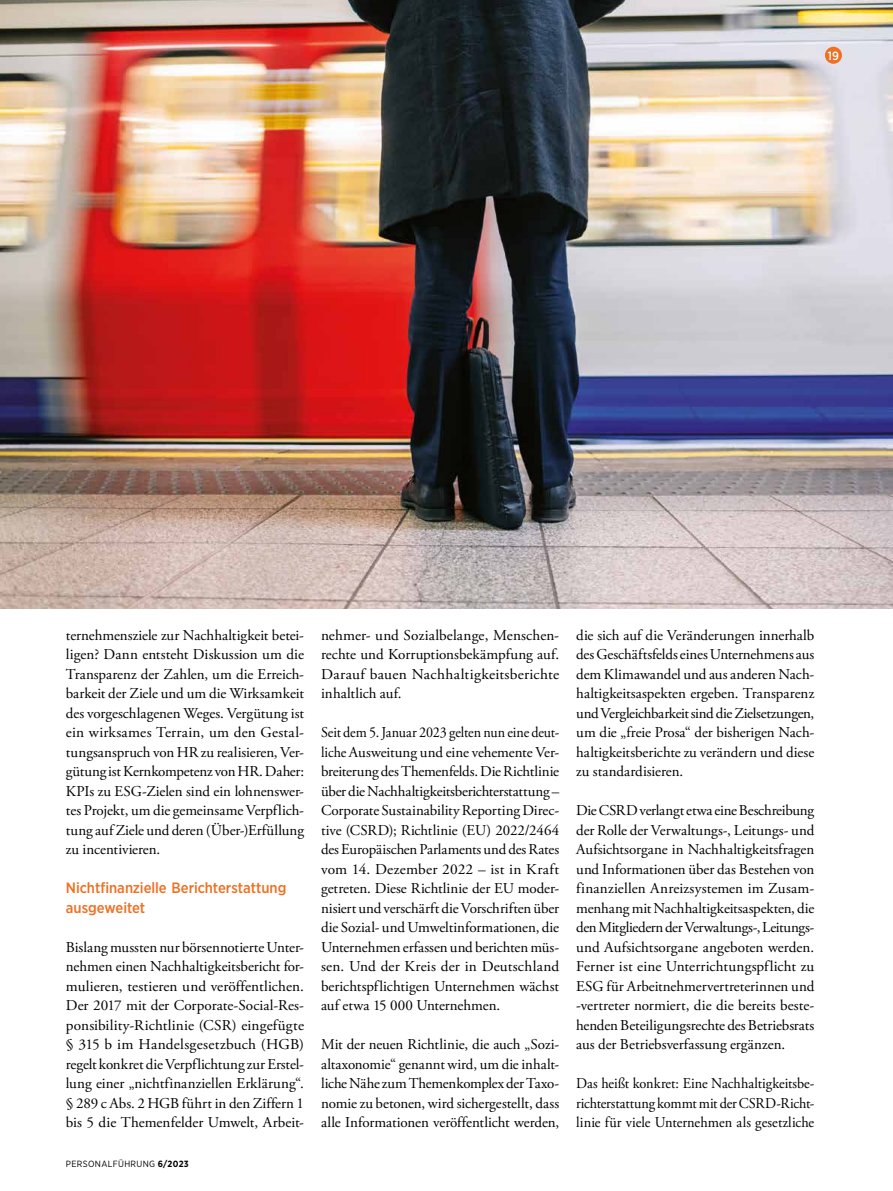
<style>
.page{position:relative;width:893px;height:1191px;background:#fff}
.page>*{position:absolute;margin:0;border:0;box-sizing:border-box;transform-origin:0 0}
.t1{font:15px/19.5px "Adobe Garamond Pro";color:#000;text-align:justify}
.t2{font:15px/19.5px "Adobe Garamond Pro";color:#000;text-align:justify;scale:.94 1}
.t3{font:15px/19.5px "Adobe Garamond Pro";color:#000;text-align:justify;scale:.95 1}
.t4{font:500 15px/19.5px "Gotham Narrow";letter-spacing:-.005em;color:#ee7023}
.t5{font:500 12px "Gotham Narrow";color:#fff}
.t6{font:9px "Gotham Narrow";letter-spacing:.04em;color:#000}
.s1{font-weight:700}
</style>
<div class="page">
<img style="left:0;top:0;width:893px;height:608px">
<div style="left:825px;top:47px;width:17px;height:17px;background:#ee7023;border-radius:50%"></div>
<p class="t5" style="left:828px;top:48px;width:13px">19</p>
<p class="t1" style="left:66px;top:626px;width:240px">ternehmensziele zur Nachhaltigkeit betei‑ ligen? Dann entsteht Diskussion um die Transparenz der Zahlen, um die Erreich‑ barkeit der Ziele und um die Wirksamkeit des vorgeschlagenen Weges. Vergütung ist ein wirksames Terrain, um den Gestal‑ tungsanspruch von HR zu realisieren, Ver&shy;gütung ist Kernkompetenz von HR. Daher:<br>KPIs zu ESG-Zielen sind ein lohnenswer‑ tes Projekt, um die gemeinsame Verpflich‑ tung auf Ziele und deren (Über‑)Erfüllung zu incentivieren.</p>
<p class="t4" style="left:66px;top:878px;width:222px">Nichtfinanzielle Berichterstattung ausgeweitet</p>
<p class="t1" style="left:66px;top:938px;width:240px">Bislang mussten nur börsennotierte Unter‑ nehmen einen Nachhaltigkeitsbericht for&shy;mulieren, testieren und veröffentlichen.<br>Der 2017 mit der Corporate-Social-Res‑ ponsibility-Richtlinie (CSR) eingefügte § 315 b im Handelsgesetzbuch (HGB) regelt konkret die Verpflichtung zur Erstel‑ lung einer „nichtfinanziellen Erklärung“. § 289 c Abs. 2 HGB führt in den Ziffern 1 bis 5 die Themenfelder Umwelt, Arbeit‑</p>
<p class="t6" style="left:66px;top:1157px;width:124px">PERSONALFÜHRUNG <span class="s1">6/2023</span></p>
<p class="t1" style="left:321px;top:626px;width:240px">nehmer- und Sozialbelange, Menschen‑ rechte und Korruptionsbekämpfung auf.<br>Darauf bauen Nachhaltigkeitsberichte inhaltlich auf.</p>
<p class="t2" style="left:321px;top:723px;width:255px">Seit dem 5. Januar 2023 gelten nun eine deut‑ liche Ausweitung und eine vehemente Ver&shy;breiterung des Themenfelds. Die Richtlinie über die Nachhaltigkeitsberichterstattung – Corporate Sustainability Reporting Direc‑ tive (CSRD); Richtlinie (EU) 2022/2464 des Europäischen Parlaments und des Rates vom 14. Dezember 2022 – ist in Kraft getreten. Diese Richtlinie der EU moder‑ nisiert und verschärft die Vorschriften über die Sozial- und Umweltinformationen, die Unternehmen erfassen und berichten müs‑ sen. Und der Kreis der in Deutschland berichtspflichtigen Unternehmen wächst auf etwa 15 000 Unternehmen.</p>
<p class="t1" style="left:321px;top:1035px;width:240px">Mit der neuen Richtlinie, die auch „Sozi‑ altaxonomie“ genannt wird, um die inhalt‑ liche Nähe zum Themenkomplex der Taxo&shy;nomie zu betonen, wird sichergestellt, dass alle Informationen veröffentlicht werden,</p>
<p class="t1" style="left:576px;top:626px;width:240px">die sich auf die Veränderungen innerhalb des Geschäftsfelds eines Unternehmens aus dem Klimawandel und aus anderen Nach‑ haltigkeitsaspekten ergeben. Transparenz und Vergleichbarkeit sind die Zielsetzungen, um die „freie Prosa“ der bisherigen Nach‑ haltigkeitsberichte zu verändern und diese zu standardisieren.</p>
<p class="t1" style="left:576px;top:801px;width:240px">Die CSRD verlangt etwa eine Beschreibung der Rolle der Verwaltungs‑, Leitungs- und Aufsichtsorgane in Nachhaltigkeitsfragen und Informationen über das Bestehen von finanziellen Anreizsystemen im Zusam‑ menhang mit Nachhaltigkeitsaspekten, die den Mitgliedern der Verwaltungs‑, Leitungs&shy;und Aufsichtsorgane angeboten werden.<br>Ferner ist eine Unterrichtungspflicht zu ESG für Arbeitnehmervertreterinnen und ‑vertreter normiert, die die bereits beste‑ henden Beteiligungsrechte des Betriebsrats aus der Betriebsverfassung ergänzen.</p>
<p class="t3" style="left:576px;top:1074px;width:252px">Das heißt konkret: Eine Nachhaltigkeitsbe‑ richterstattung kommt mit der CSRD-Richt‑ linie für viele Unternehmen als gesetzliche</p>
</div>
